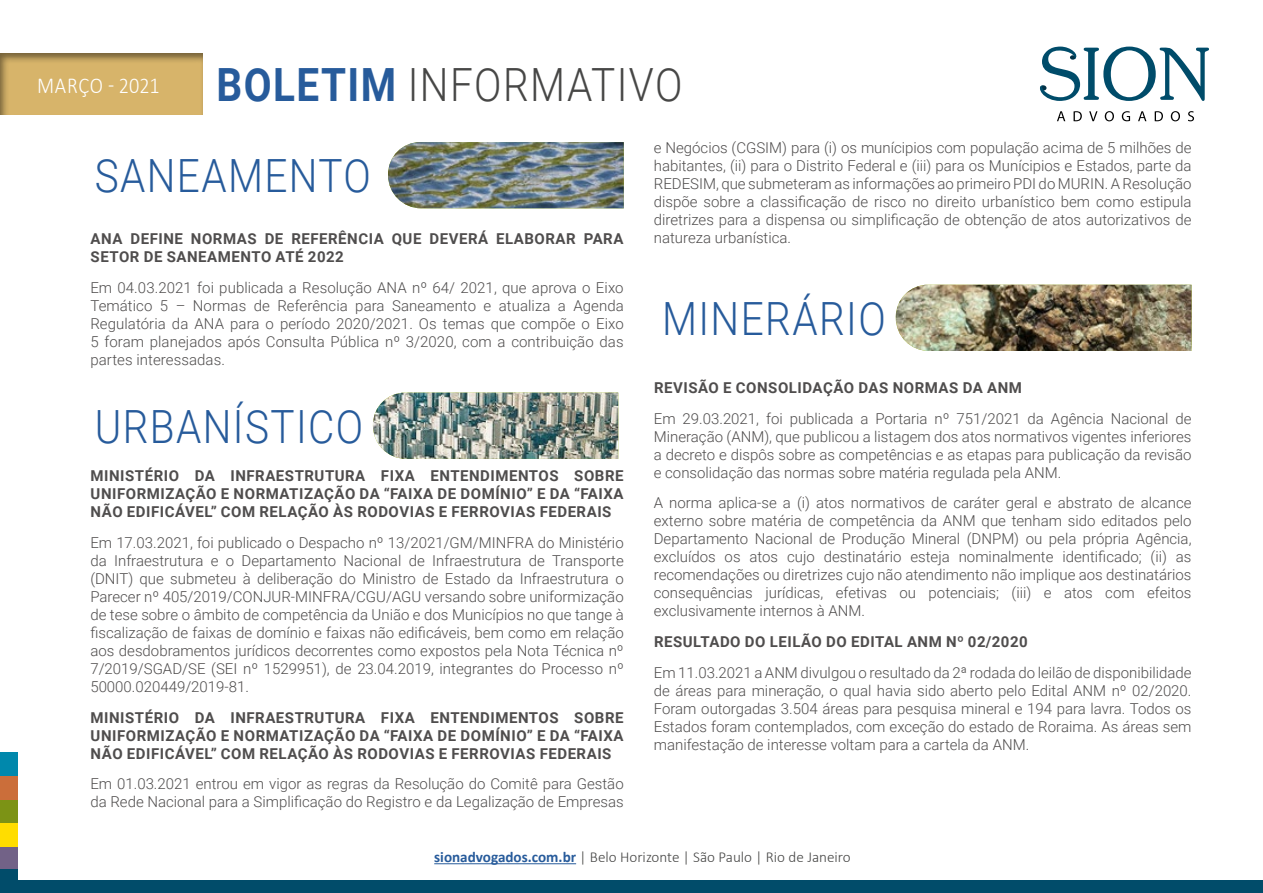
<style>
.page{position:relative;width:1263px;height:893px;background:#fff}
.page>*{position:absolute;margin:0;border:0;box-sizing:border-box;transform-origin:0 0}
.t1{font:300 45.75px/91.2px "Roboto";letter-spacing:.035em;color:#474746;scale:.88 1}
.t2{font:300 45.75px "Roboto";letter-spacing:.035em;color:#275b9b;scale:.88 1}
.t3{font:300 22.95px "Calibri";letter-spacing:.03em;color:#fff;scale:.88 1}
.t4{font:300 15.15px "Calibri";color:#474746}
.t5{font:300 15px/18px "Roboto";color:#4f4d4d;text-align:justify}
.t6{font:700 15px/18px "Roboto";letter-spacing:.035em;color:#4f4d4d;text-align:justify}
.s1{font-weight:700;color:#275b9b}
.s2{color:#275b9b}
</style>
<div class="page">
<div style="left:0;top:846px;width:17px;height:24px;background:#726287"></div>
<div style="left:0;top:870px;width:17px;height:23px;background:#014c6a"></div>
<div style="left:0;top:823px;width:17px;height:23px;background:#fd0"></div>
<div style="left:0;top:799px;width:17px;height:23px;background:#7c9315"></div>
<div style="left:0;top:776px;width:17px;height:23px;background:#cb6e3a"></div>
<div style="left:0;top:753px;width:17px;height:23px;background:#0088ac"></div>
<div style="left:17px;top:880px;width:1246px;height:13px;background:#014c6a"></div>
<svg style="left:1040px;top:47px;width:169px;height:54px"></svg>
<svg style="left:1057px;top:111px;width:137px;height:10px"></svg>
<img style="left:388px;top:142px;width:236px;height:66px">
<img style="left:373px;top:393px;width:245px;height:66px">
<img style="left:896px;top:285px;width:295px;height:66px">
<div style="left:0;top:42px;width:215px;height:74px;background:#000;opacity:.45"></div>
<hr style="left:434px;top:863px;width:142px;height:1px;background:#275b9b">
<h1 class="t1" style="left:95px;top:38px;width:669px;text-indent:122px"><span class="s1">BOLETIM</span> INFORMATIVO<br><span class="s2">SANEAMENTO</span></h1>
<h2 class="t3" style="left:37px;top:71px;width:141px">MARÇO - 2021</h2>
<p class="t5" style="left:654px;top:138px;width:539px">e Negócios (CGSIM) para (i) os munícipios com população acima de 5 milhões de habitantes, (ii) para o Distrito Federal e (iii) para os Munícipios e Estados, parte da REDESIM, que submeteram as informações ao primeiro PDI do MURIN. A Resolução dispõe sobre a classificação de risco no direito urbanístico bem como estipula diretrizes para a dispensa ou simplificação de obtenção de atos autorizativos de natureza urbanística.</p>
<p class="t6" style="left:91px;top:229px;width:534px">ANA DEFINE NORMAS DE REFERÊNCIA QUE DEVERÁ ELABORAR PARA<br>SETOR DE SANEAMENTO ATÉ 2022</p>
<p class="t5" style="left:90px;top:278px;width:535px">Em 04.03.2021 foi publicada a Resolução ANA nº 64/ 2021, que aprova o Eixo Temático 5 – Normas de Referência para Saneamento e atualiza a Agenda Regulatória da ANA para o período 2020/2021. Os temas que compõe o Eixo 5 foram planejados após Consulta Pública nº 3/2020, com a contribuição das partes interessadas.</p>
<h1 class="t2" style="left:662px;top:287px;width:256px">MINERÁRIO</h1>
<h1 class="t2" style="left:95px;top:395px;width:307px">URBANÍSTICO</h1>
<p class="t6" style="left:91px;top:466px;width:534px">MINISTÉRIO DA INFRAESTRUTURA FIXA ENTENDIMENTOS SOBRE UNIFORMIZAÇÃO E NORMATIZAÇÃO DA “FAIXA DE DOMÍNIO” E DA “FAIXA NÃO EDIFICÁVEL” COM RELAÇÃO ÀS RODOVIAS E FERROVIAS FEDERAIS</p>
<p class="t5" style="left:90px;top:533px;width:535px">Em 17.03.2021, foi publicado o Despacho nº 13/2021/GM/MINFRA do Ministério da Infraestrutura e o Departamento Nacional de Infraestrutura de Transporte (DNIT) que submeteu à deliberação do Ministro de Estado da Infraestrutura o Parecer nº 405/2019/CONJUR-MINFRA/CGU/AGU versando sobre uniformização de tese sobre o âmbito de competência da União e dos Municípios no que tange à fiscalização de faixas de domínio e faixas não edificáveis, bem como em relação aos desdobramentos jurídicos decorrentes como expostos pela Nota Técnica nº 7/2019/SGAD/SE (SEI nº 1529951), de 23.04.2019, integrantes do Processo nº 50000.020449/2019-81.</p>
<p class="t6" style="left:91px;top:708px;width:534px">MINISTÉRIO DA INFRAESTRUTURA FIXA ENTENDIMENTOS SOBRE UNIFORMIZAÇÃO E NORMATIZAÇÃO DA “FAIXA DE DOMÍNIO” E DA “FAIXA NÃO EDIFICÁVEL” COM RELAÇÃO ÀS RODOVIAS E FERROVIAS FEDERAIS</p>
<p class="t5" style="left:90px;top:774px;width:535px">Em 01.03.2021 entrou em vigor as regras da Resolução do Comitê para Gestão da Rede Nacional para a Simplificação do Registro e da Legalização de Empresas</p>
<p class="t6" style="left:654px;top:378px;width:369px">REVISÃO E CONSOLIDAÇÃO DAS NORMAS DA ANM</p>
<p class="t5" style="left:654px;top:409px;width:539px">Em 29.03.2021, foi publicada a Portaria nº 751/2021 da Agência Nacional de Mineração (ANM), que publicou a listagem dos atos normativos vigentes inferiores a decreto e dispôs sobre as competências e as etapas para publicação da revisão e consolidação das normas sobre matéria regulada pela ANM.</p>
<p class="t5" style="left:654px;top:493px;width:539px">A norma aplica-se a (i) atos normativos de caráter geral e abstrato de alcance externo sobre matéria de competência da ANM que tenham sido editados pelo Departamento Nacional de Produção Mineral (DNPM) ou pela própria Agência, excluídos os atos cujo destinatário esteja nominalmente identificado; (ii) as recomendações ou diretrizes cujo não atendimento não implique aos destinatários consequências jurídicas, efetivas ou potenciais; (iii) e atos com efeitos exclusivamente internos à ANM.</p>
<p class="t6" style="left:654px;top:632px;width:375px">RESULTADO DO LEILÃO DO EDITAL ANM Nº 02/2020</p>
<p class="t5" style="left:654px;top:663px;width:539px">Em 11.03.2021 a ANM divulgou o resultado da 2ª rodada do leilão de disponibilidade de áreas para mineração, o qual havia sido aberto pelo Edital ANM nº 02/2020.<br>Foram outorgadas 3.504 áreas para pesquisa mineral e 194 para lavra. Todos os Estados foram contemplados, com exceção do estado de Roraima. As áreas sem manifestação de interesse voltam para a cartela da ANM.</p>
<p class="t4" style="left:434px;top:848px;width:418px"><span class="s1">sionadvogados.com.br</span> | Belo Horizonte | São Paulo | Rio de Janeiro</p>
</div>
